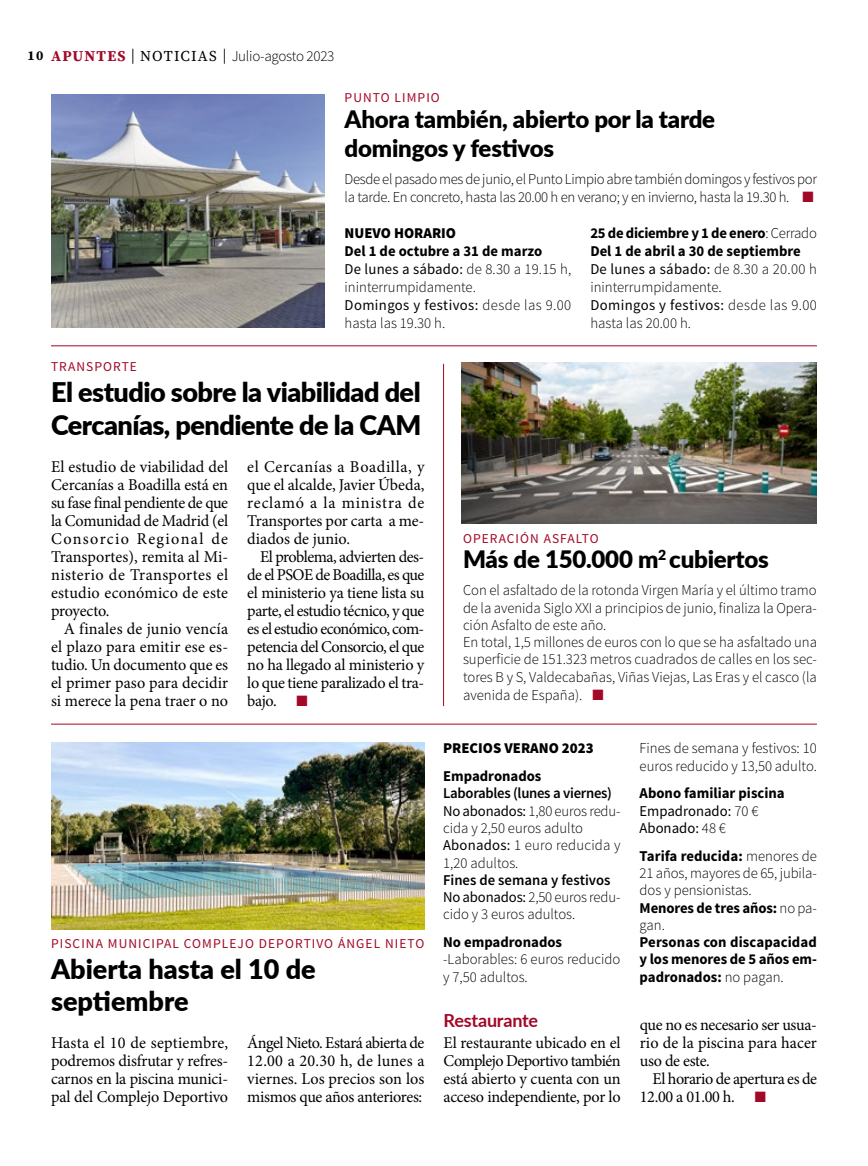
<style>
.page{position:relative;width:868px;height:1166px;background:#fff}
.page>*{position:absolute;margin:0;border:0;box-sizing:border-box;transform-origin:0 0}
.t1{font:900 27px/32.4px "Lato";letter-spacing:-.02em;color:#000}
.t2{font:900 27px/32.4px "Lato";color:#000}
.t3{font:900 24px/28.8px "Lato";letter-spacing:-.01em;color:#000}
.t4{font:700 18px "Lato";letter-spacing:-.01em;color:#a20827}
.t5{font:16.5px/18px "Minion Pro";letter-spacing:-.01em;color:#000;text-align:justify}
.t6{font:16.5px/18px "Minion Pro";letter-spacing:-.03em;color:#000}
.t7{font:300 15px/17.2px "Source Sans Pro";color:#000}
.t8{font:300 15px/18px "Source Sans Pro";letter-spacing:-.02em;color:#000}
.t9{font:700 15px/17.2px "Source Sans Pro";color:#000}
.t10{font:900 15px "Source Sans Pro";color:#000}
.t11{font:13.5px "Source Sans Pro";letter-spacing:.08em;color:#a20827}
.s1{font-family:"Source Serif Pro";font-weight:700;font-size:13.5px}
.s2{font-family:"Source Serif Pro";font-weight:700;color:#a20827}
.s3{font-weight:400}
.s4{font-family:"Source Serif Pro";font-weight:400}
.s5{color:#a20827}
.s6{font-weight:700}
.s7{font-weight:600}
.s8{font-weight:300}
</style>
<div class="page">
<img style="left:51px;top:94px;width:274px;height:234px">
<hr style="left:443px;top:364px;width:1px;height:342px;background:#a20827">
<img style="left:461px;top:362px;width:355px;height:161px">
<hr style="left:51px;top:345px;width:765px;height:1px;background:#a20827">
<hr style="left:51px;top:723px;width:765px;height:1px;background:#a20827">
<img style="left:51px;top:742px;width:373px;height:187px">
<p class="t8" style="left:28px;top:47px;width:308px"><span class="s1">10</span> <span class="s2">APUNTES</span> <span class="s3">|</span> <span class="s4">NOTICIAS</span> <span class="s3">|</span> Julio-agosto 2023</p>
<p class="t11" style="left:344px;top:90px;width:97px">PUNTO LIMPIO</p>
<h2 class="t3" style="left:344px;top:104px;width:372px">Ahora también, abierto por la tarde domingos y festivos</h2>
<p class="t8" style="left:344px;top:170px;width:474px">Desde el pasado mes de junio, el Punto Limpio abre también domingos y festivos por la tarde. En concreto, hasta las 20.00 h en verano; y en invierno, hasta la 19.30 h. <span class="s5">■</span></p>
<p class="t10" style="left:344px;top:223px;width:113px">NUEVO HORARIO</p>
<p class="t7" style="left:344px;top:242px;width:228px;line-height:18px"><span class="s6">Del 1 de octubre a 31 de marzo<br></span><span class="s3">De lunes a sábado:</span> de 8.30 a 19.15 h, ininterrumpidamente.<br><span class="s3">Domingos y festivos:</span> desde las 9.00 hasta las 19.30 h.</p>
<p class="t7" style="left:590px;top:224px;width:228px;line-height:18px"><span class="s6">25 de diciembre y 1 de enero</span>: Cerrado<br><span class="s6">Del 1 de abril a 30 de septiembre<br></span><span class="s3">De lunes a sábado:</span> de 8.30 a 20.00 h ininterrumpidamente.<br><span class="s3">Domingos y festivos:</span> desde las 9.00 hasta las 20.00 h.</p>
<p class="t11" style="left:51px;top:358px;width:87px">TRANSPORTE</p>
<h1 class="t1" style="left:51px;top:375px;width:371px">El estudio sobre la viabilidad del<br>Cercanías, pendiente de la CAM</h1>
<p class="t5" style="left:51px;top:457px;width:179px">El estudio de viabilidad del Cercanías a Boadilla está en su fase final pendiente de que la Comunidad de Madrid (el Consorcio Regional de Transportes), remita al Mi&shy;nisterio de Transportes el estudio económico de este proyecto.</p>
<p class="t5" style="left:51px;top:619px;width:178px;text-indent:13px">A finales de junio vencía el plazo para emitir ese es&shy;tudio. Un documento que es el primer paso para decidir si merece la pena traer o no</p>
<p class="t5" style="left:247px;top:457px;width:179px">el Cercanías a Boadilla, y que el alcalde, Javier Úbeda, reclamó a la ministra de Transportes por carta a me&shy;diados de junio.</p>
<p class="t5" style="left:247px;top:547px;width:179px;text-indent:13px">El problema, advierten des&shy;de el PSOE de Boadilla, es que el ministerio ya tiene lista su parte, el estudio técnico, y que es el estudio económico, com&shy;petencia del Consorcio, el que no ha llegado al ministerio y lo que tiene paralizado el tra&shy;bajo. <span class="s5">■</span></p>
<h2 class="t3" style="left:463px;top:544px;width:307px">Más de 150.000 m<sup>2</sup> cubiertos</h2>
<p class="t11" style="left:463px;top:529px;width:137px">OPERACIÓN ASFALTO</p>
<p class="t7" style="left:463px;top:581px;width:355px">Con el asfaltado de la rotonda Virgen María y el último tramo de la avenida Siglo XXI a principios de junio, finaliza la Opera&shy;ción Asfalto de este año.<br>En total, 1,5 millones de euros con lo que se ha asfaltado una superficie de 151.323 metros cuadrados de calles en los sec&shy;tores B y S, Valdecabañas, Viñas Viejas, Las Eras y el casco (la avenida de España). <span class="s5">■</span></p>
<p class="t11" style="left:51px;top:934px;width:375px">PISCINA MUNICIPAL COMPLEJO DEPORTIVO ÁNGEL NIETO</p>
<h1 class="t2" style="left:51px;top:951px;width:266px">Abierta hasta el 10 de septiembre</h1>
<p class="t5" style="left:51px;top:1033px;width:179px">Hasta el 10 de septiembre, podremos disfrutar y refres&shy;carnos en la piscina munici&shy;pal del Complejo Deportivo</p>
<p class="t5" style="left:247px;top:1033px;width:179px">Ángel Nieto. Estará abierta de 12.00 a 20.30 h, de lunes a viernes. Los precios son los mismos que años anteriores:</p>
<p class="t10" style="left:443px;top:738px;width:152px">PRECIOS VERANO 2023</p>
<p class="t9" style="left:443px;top:767px;width:100px">Empadronados</p>
<p class="t7" style="left:443px;top:784px;width:179px"><span class="s7">Laborables (lunes a viernes)<br></span><span class="s3">No abonados:</span> 1,80 euros redu&shy;cida y 2,50 euros adulto<br><span class="s3">Abonados:</span> 1 euro reducida y<br>1,20 adultos.</p>
<p class="t7" style="left:443px;top:871px;width:179px"><span class="s7">Fines de semana y festivos<br></span><span class="s3">No abonados:</span> 2,50 euros redu&shy;cido y 3 euros adultos.</p>
<p class="t9" style="left:443px;top:933px;width:120px">No empadronados</p>
<p class="t7" style="left:443px;top:950px;width:179px">-Laborables: 6 euros reducido y 7,50 adultos.</p>
<p class="t4" style="left:443px;top:1006px;width:96px">Restaurante</p>
<p class="t5" style="left:443px;top:1033px;width:179px">El restaurante ubicado en el Complejo Deportivo también está abierto y cuenta con un acceso independiente, por lo</p>
<p class="t7" style="left:639px;top:739px;width:179px">Fines de semana y festivos: 10 euros reducido y 13,50 adulto.</p>
<p class="t9" style="left:639px;top:785px;width:147px">Abono familiar piscina<br><span class="s3">Empadronado:</span> <span class="s8">70 €<br></span><span class="s3">Abonado:</span> <span class="s8">48 €</span></p>
<p class="t7" style="left:639px;top:847px;width:179px"><span class="s6">Tarifa reducida:</span> menores de<br>21 años, mayores de 65, jubila&shy;dos y pensionistas.<br><span class="s6">Menores de tres años:</span> no pa&shy;gan.</p>
<p class="t9" style="left:639px;top:933px;width:179px;text-align:justify">Personas con discapacidad y los menores de 5 años em&shy;padronados: <span class="s8">no pagan.</span></p>
<p class="t5" style="left:639px;top:1015px;width:179px">que no es necesario ser usua&shy;rio de la piscina para hacer uso de este.</p>
<p class="t6" style="left:639px;top:1069px;width:179px;text-indent:13px">El horario de apertura es de<br>12.00 a 01.00 h. <span class="s5">■</span></p>
</div>
